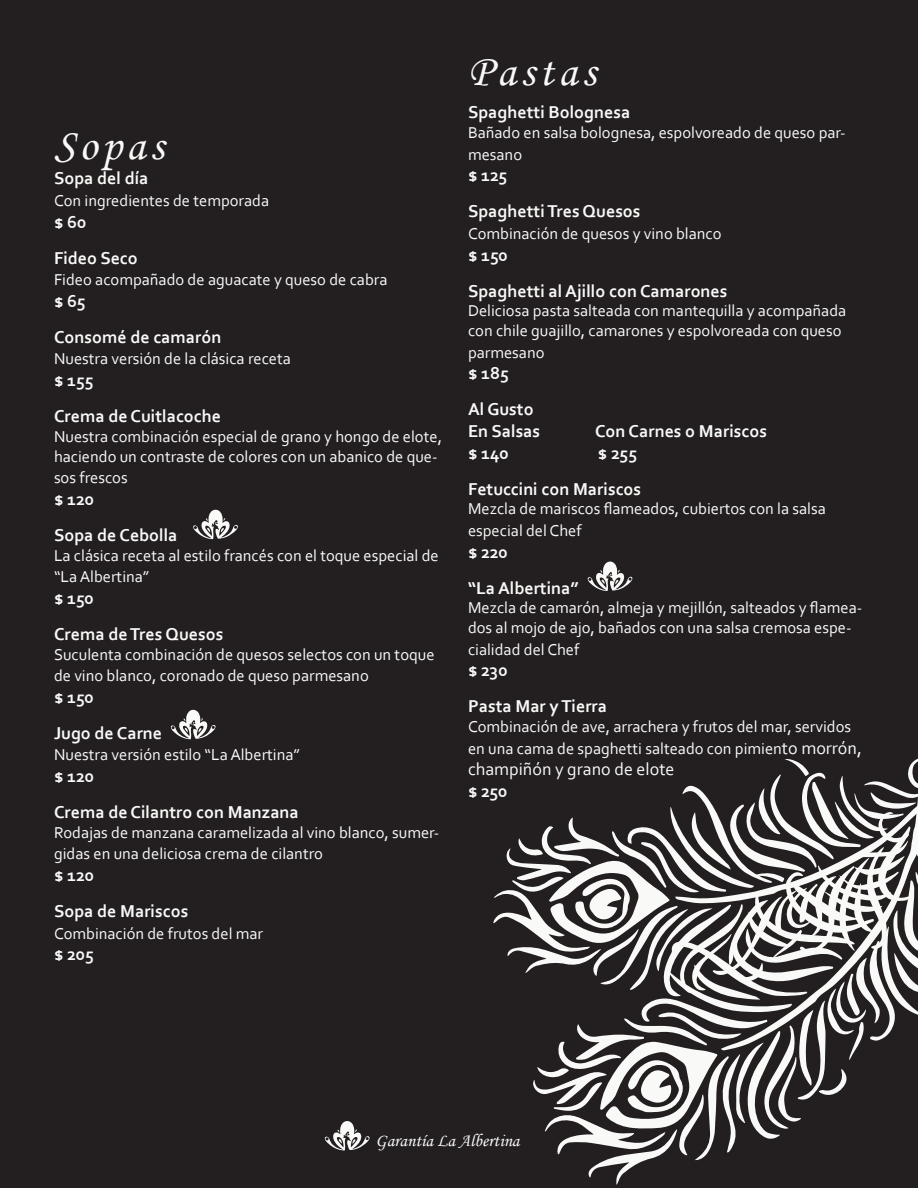
<style>
.page{position:relative;width:918px;height:1188px;background:#231f20}
.page>*{position:absolute;margin:0;border:0;box-sizing:border-box;transform-origin:0 0}
.t1{font:45px "Monotype Corsiva";letter-spacing:.1em;color:#f9faf8}
.t2{font:700 18px "Corbel";color:#f9faf8}
.t3{font:18px "Corbel";color:#f9faf8}
.t4{font:18px "Monotype Corsiva";color:#f9faf8}
.t5{font:16.5px/21.6px "Corbel";color:#f9faf8}
.s1{font-size:18px}
</style>
<div class="page">
<div style="left:675px;top:691px;width:243px;height:65px;background:#231f20"></div>
<svg style="left:493px;top:756px;width:425px;height:429px"></svg>
<svg style="left:193px;top:509px;width:45px;height:30px"></svg>
<svg style="left:171px;top:709px;width:45px;height:30px"></svg>
<svg style="left:588px;top:561px;width:45px;height:30px"></svg>
<svg style="left:325px;top:1120px;width:45px;height:31px"></svg>
<p class="t1" style="left:54px;top:117px;width:111px">Sopas</p>
<p class="t2" style="left:54px;top:167px;width:96px">Sopa del día</p>
<p class="t5" style="left:54px;top:189px;width:217px">Con ingredientes de temporada</p>
<p class="t2" style="left:54px;top:210px;width:34px">$ 60</p>
<p class="t2" style="left:54px;top:246px;width:85px">Fideo Seco</p>
<p class="t5" style="left:54px;top:269px;width:335px">Fideo acompañado de aguacate y queso de cabra</p>
<p class="t2" style="left:54px;top:290px;width:33px">$ 65</p>
<p class="t2" style="left:54px;top:326px;width:169px">Consomé de camarón</p>
<p class="t5" style="left:54px;top:348px;width:239px">Nuestra versión de la clásica receta</p>
<p class="t2" style="left:54px;top:369px;width:41px">$ 155</p>
<p class="t2" style="left:54px;top:405px;width:169px">Crema de Cuitlacoche</p>
<p class="t5" style="left:54px;top:426px;width:390px;line-height:19.8px">Nuestra combinación especial de grano y hongo de elote, haciendo un contraste de colores con un abanico de que-</p>
<p class="t5" style="left:54px;top:467px;width:75px">sos frescos</p>
<p class="t2" style="left:54px;top:488px;width:42px">$ 120</p>
<p class="t2" style="left:54px;top:524px;width:125px">Sopa de Cebolla</p>
<p class="t5" style="left:54px;top:544px;width:386px">La clásica receta al estilo francés con el toque especial de “La Albertina”</p>
<p class="t2" style="left:54px;top:587px;width:41px">$ 150</p>
<p class="t2" style="left:54px;top:623px;width:171px">Crema de Tres Quesos</p>
<p class="t5" style="left:54px;top:643px;width:382px">Suculenta combinación de quesos selectos con un toque de vino blanco, coronado de queso parmesano</p>
<p class="t2" style="left:54px;top:686px;width:41px">$ 150</p>
<p class="t2" style="left:54px;top:722px;width:110px">Jugo de Carne</p>
<p class="t5" style="left:54px;top:744px;width:248px">Nuestra versión estilo “La Albertina”</p>
<p class="t2" style="left:54px;top:765px;width:42px">$ 120</p>
<p class="t2" style="left:54px;top:801px;width:246px">Crema de Cilantro con Manzana</p>
<p class="t5" style="left:54px;top:821px;width:387px">Rodajas de manzana caramelizada al vino blanco, sumer&shy;gidas en una deliciosa crema de cilantro</p>
<p class="t2" style="left:54px;top:864px;width:42px">$ 120</p>
<p class="t2" style="left:54px;top:900px;width:136px">Sopa de Mariscos</p>
<p class="t5" style="left:54px;top:922px;width:211px">Combinación de frutos del mar</p>
<p class="t2" style="left:54px;top:943px;width:41px">$ 205</p>
<p class="t1" style="left:468px;top:44px;width:129px">Pastas</p>
<p class="t2" style="left:468px;top:101px;width:164px">Spaghetti Bolognesa</p>
<p class="t5" style="left:468px;top:122px;width:379px">Bañado en salsa bolognesa, espolvoreado de queso par&shy;mesano</p>
<p class="t2" style="left:468px;top:164px;width:41px">$ 125</p>
<p class="t2" style="left:468px;top:200px;width:174px">Spaghetti Tres Quesos</p>
<p class="t5" style="left:468px;top:222px;width:255px">Combinación de quesos y vino blanco</p>
<p class="t2" style="left:468px;top:243px;width:41px">$ 150</p>
<p class="t2" style="left:468px;top:279px;width:261px">Spaghetti al Ajillo con Camarones</p>
<p class="t5" style="left:468px;top:301px;width:380px;line-height:19.8px">Deliciosa pasta salteada con mantequilla y acompañada con chile guajillo, camarones y espolvoreada con queso</p>
<p class="t5" style="left:468px;top:341px;width:78px">parmesano</p>
<p class="t2" style="left:468px;top:362px;width:42px">$ 185</p>
<p class="t2" style="left:468px;top:398px;width:67px">Al Gusto</p>
<p class="t2" style="left:468px;top:420px;width:74px">En Salsas</p>
<p class="t2" style="left:595px;top:420px;width:173px">Con Carnes o Mariscos</p>
<p class="t2" style="left:468px;top:441px;width:42px">$ 140</p>
<p class="t2" style="left:598px;top:441px;width:41px">$ 255</p>
<p class="t2" style="left:468px;top:477px;width:175px">Fetuccini con Mariscos</p>
<p class="t5" style="left:468px;top:498px;width:359px">Mezcla de mariscos flameados, cubiertos con la salsa especial del Chef</p>
<p class="t2" style="left:468px;top:540px;width:41px">$ 220</p>
<p class="t2" style="left:468px;top:576px;width:112px">“La Albertina”</p>
<p class="t5" style="left:468px;top:598px;width:396px;line-height:19.8px">Mezcla de camarón, almeja y mejillón, salteados y flamea&shy;dos al mojo de ajo, bañados con una salsa cremosa espe-</p>
<p class="t5" style="left:468px;top:638px;width:113px">cialidad del Chef</p>
<p class="t2" style="left:468px;top:659px;width:41px">$ 230</p>
<p class="t2" style="left:468px;top:695px;width:141px">Pasta Mar y Tierra</p>
<p class="t5" style="left:468px;top:716px;width:395px">Combinación de ave, arrachera y frutos del mar, servidos en una cama de spaghetti salteado con pimien<span class="s1">to morrón,</span></p>
<p class="t3" style="left:468px;top:758px;width:208px">champiñón y grano de elote</p>
<p class="t2" style="left:468px;top:780px;width:41px">$ 250</p>
<p class="t4" style="left:376px;top:1129px;width:145px">Garantía La Albertina</p>
</div>
